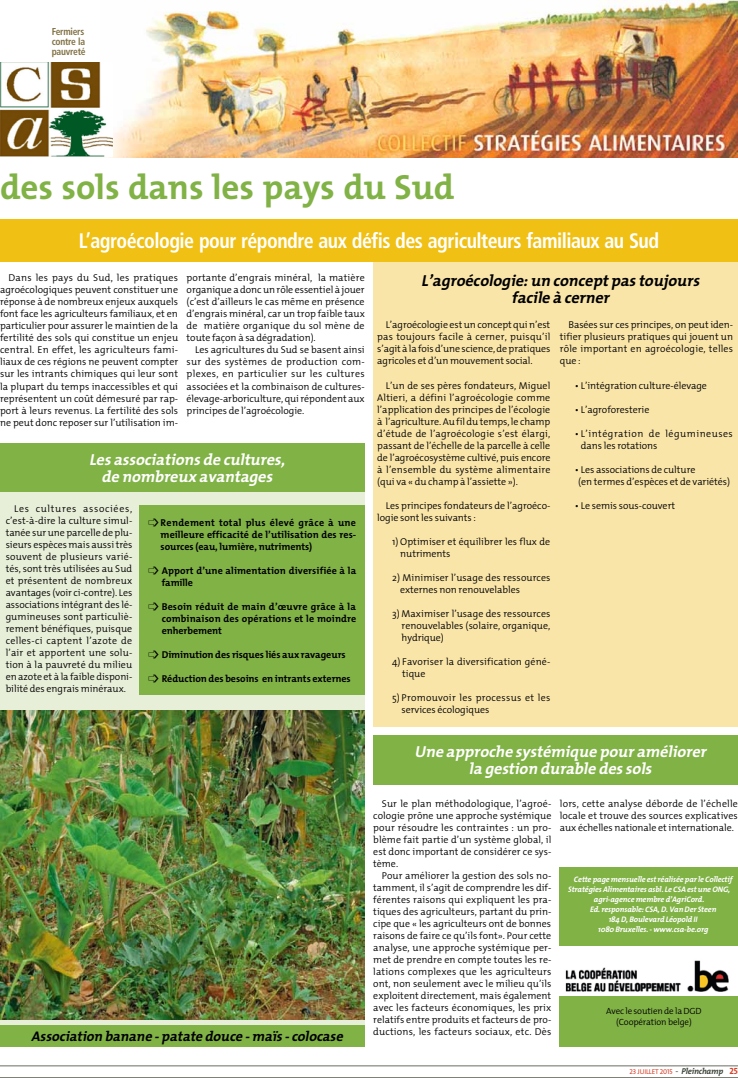
<style>
.page{position:relative;width:738px;height:1078px;background:#fff}
.page>*{position:absolute;margin:0;border:0;box-sizing:border-box;transform-origin:0 0}
.t1{font:700 35px "The Mix";color:#81b246}
.t2{font:700 condensed 21px "Frutiger LT Std";letter-spacing:-.025em;color:#fff;scale:.95 1}
.t3{font:italic 700 16px/17px "The Mix";color:#fff;text-align:center}
.t4{font:italic 700 16px/17px "The Mix";color:#000;text-align:center}
.t5{font:italic 700 14px "The Mix";color:#000}
.t6{font:300 10px/12px "The Mix";color:#000;text-align:justify}
.t7{font:700 10px/12px "The Mix";letter-spacing:-.005em;color:#000;text-align:justify}
.t8{font:300 10px/12px "The Mix";letter-spacing:.025em;color:#000}
.t9{font:300 10px/12px "The Mix";letter-spacing:.05em;color:#000}
.t10{font:700 condensed 10px/10px "Frutiger LT Std";letter-spacing:-.025em;color:#817245;scale:.95 1}
.t11{font:300 9px/11px "The Mix";letter-spacing:-.015em;color:#000;text-align:center}
.t12{font:italic 700 8.5px "The Mix";letter-spacing:-.025em;color:#3e463c}
.t13{font:italic 700 8px "The Mix";letter-spacing:-.015em;color:#fff}
.t14{font:7px "The Mix Caps";color:#d5402a}
.s1{font-family:"The Mix Caps";font-weight:400;font-style:normal;font-size:7px;color:#d5402a}
.s2{font-family:"The Mix Caps";font-weight:400;font-style:normal;font-size:9px}
.s3{font-family:"The Mix Bold Caps";font-weight:400;font-style:normal;font-size:9px;color:#d5402a}
</style>
<div class="page">
<hr style="left:0;top:1065px;width:737px;height:1px;background:#6b6e64">
<hr style="left:0;top:1076px;width:737px;height:1px;background:#6b6e64">
<div style="left:559px;top:866px;width:178px;height:180px;background:#81b246"></div>
<img style="left:559px;top:946px;width:178px;height:49px">
<img style="left:112px;top:0;width:625px;height:157px">
<img style="left:0;top:62px;width:112px;height:95px">
<div style="left:0;top:491px;width:364px;height:555px;background:#e8efd8"></div>
<div style="left:373px;top:243px;width:364px;height:483px;background:#fae5a9"></div>
<div style="left:0;top:219px;width:737px;height:43px;background:#f0c014"></div>
<div style="left:0;top:443px;width:364px;height:48px;background:#81b246"></div>
<img style="left:0;top:710px;width:364px;height:309px">
<div style="left:139px;top:505px;width:225px;height:189px;background:#81b246"></div>
<div style="left:0;top:1025px;width:364px;height:21px;background:#81b246"></div>
<div style="left:373px;top:735px;width:364px;height:49px;background:#81b246"></div>
<p class="t10" style="left:52px;top:27px;width:37px">Fermiers contre la pauvreté</p>
<h1 class="t1" style="left:0;top:158px;width:455px">des sols dans les pays du Sud</h1>
<h2 class="t2" style="left:79px;top:228px;width:611px">L’agroécologie pour répondre aux défis des agriculteurs familiaux au Sud</h2>
<p class="t6" style="left:0;top:272px;width:179px;text-indent:9px">Dans les pays du Sud, les pratiques agroécologiques peuvent constituer une réponse à de nombreux enjeux auxquels font face les agriculteurs familiaux, et en particulier pour assurer le maintien de la fertilité des sols qui constitue un enjeu central. En effet, les agriculteurs fami&shy;liaux de ces régions ne peuvent compter sur les intrants chimiques qui leur sont la plupart du temps inaccessibles et qui représentent un coût démesuré par rap&shy;port à leurs revenus. La fertilité des sols ne peut donc reposer sur l’utilisation im-</p>
<p class="t6" style="left:186px;top:272px;width:179px">portante d’engrais minéral, la matière organique a donc un rôle essentiel à jouer (c’est d’ailleurs le cas même en présence d’engrais minéral, car un trop faible taux de matière organique du sol mène de toute façon à sa dégradation).</p>
<h3 class="t4" style="left:421px;top:271px;width:284px">L’agroécologie:un conceptpastoujours facileà cerner</h3>
<p class="t6" style="left:377px;top:319px;width:175px;text-indent:8px">L’agroécologie est un concept qui n’est pas toujours facile à cerner, puisqu’il s’agit à la fois d’une science, de pratiques agricoles et d’un mouvement social.</p>
<p class="t6" style="left:377px;top:379px;width:175px;text-indent:8px">L’un de ses pères fondateurs, Miguel Altieri, a défini l’agroécologie comme l’application des principes de l’écologie à l’agriculture. Au fil du temps, le champ d’étude de l’agroécologie s’est élargi, passant de l’échelle de la parcelle à celle de l’agroécosystème cultivé, puis encore à l’ensemble du système alimentaire (qui va « du champ à l’assiette »).</p>
<p class="t6" style="left:377px;top:499px;width:174px;text-indent:8px">Les principes fondateurs de l’agroéco&shy;logie sont les suivants :</p>
<p class="t6" style="left:400px;top:535px;width:151px;text-indent:-8px">1) Optimiser et équilibrer les flux de nutriments</p>
<p class="t6" style="left:400px;top:571px;width:152px;text-indent:-8px">2) Minimiser l’usage des ressources externes non renouvelables</p>
<p class="t6" style="left:401px;top:607px;width:150px;text-indent:-9px">3) Maximiser l’usage des ressources renouvelables (solaire, organique, hydrique)</p>
<p class="t6" style="left:402px;top:655px;width:149px;text-indent:-10px">4) Favoriser la diversification géné&shy;tique</p>
<p class="t8" style="left:401px;top:691px;width:150px;text-indent:-9px">5) Promouvoir les processus et les services écologiques</p>
<p class="t6" style="left:559px;top:319px;width:175px;text-indent:8px">Basées sur ces principes, on peut iden&shy;tifier plusieurs pratiques qui jouent un rôle important en agroécologie, telles que :</p>
<p class="t6" style="left:574px;top:379px;width:133px">• L’intégration culture-élevage</p>
<p class="t6" style="left:574px;top:403px;width:76px">• L’agroforesterie</p>
<p class="t9" style="left:580px;top:427px;width:153px;text-indent:-6px">• L’intégration de légumineuses dans les rotations</p>
<p class="t6" style="left:578px;top:463px;width:153px;text-indent:-3px">• Les associations de culture<br>(en termes d’espèces et de variétés)</p>
<p class="t6" style="left:574px;top:499px;width:102px">• Le semis sous-couvert</p>
<p class="t6" style="left:186px;top:344px;width:179px;text-indent:8px">Les agricultures du Sud se basent ainsi sur des systèmes de production com&shy;plexes, en particulier sur les cultures associées et la combinaison de cultures&shy;élevage-arboriculture, qui répondent aux principes de l’agroécologie.</p>
<h3 class="t3" style="left:89px;top:450px;width:202px">Lesassociationsdecultures, denombreuxavantages</h3>
<p class="t6" style="left:6px;top:502px;width:128px;text-indent:9px">Les cultures associées, c’est-à-dire la culture simul&shy;tanée sur une parcelle de plu&shy;sieurs espèces mais aussi très souvent de plusieurs varié&shy;tés, sont très utilisées au Sud et présentent de nombreux avantages (voir ci-contre). Les associations intégrant des lé&shy;gumineuses sont particuliè&shy;rement bénéfiques, puisque celles-ci captent l’azote de l’air et apportent une solu&shy;tion à la pauvreté du milieu en azote et à la faible disponi&shy;bilité des engrais minéraux.</p>
<p class="t7" style="left:160px;top:516px;width:197px;text-indent:-12px">➩Rendement total plus élevé grâce à une meilleure efficacité de l’utilisation des res&shy;sources (eau, lumière, nutriments)</p>
<p class="t7" style="left:161px;top:564px;width:196px;text-indent:-14px">➩ Apport d’une alimentation diversifiée à la famille</p>
<p class="t7" style="left:161px;top:600px;width:196px;text-indent:-14px">➩ Besoin réduit de main d’œuvre grâce à la combinaison des opérations et le moindre enherbement</p>
<p class="t7" style="left:148px;top:648px;width:199px">➩ Diminution des risques liés aux ravageurs</p>
<p class="t7" style="left:148px;top:672px;width:204px">➩ Réduction des besoins en intrants externes</p>
<h3 class="t5" style="left:31px;top:1024px;width:317px">Association banane-patatedouce-maïs-colocase</h3>
<h3 class="t3" style="left:414px;top:743px;width:297px">Uneapprochesystémiquepouraméliorer la gestion durabledessols</h3>
<p class="t6" style="left:373px;top:797px;width:179px;text-indent:8px">Sur le plan méthodologique, l’agroé&shy;cologie prône une approche systémique pour résoudre les contraintes : un pro&shy;blème fait partie d’un système global, il est donc important de considérer ce sys&shy;tème.</p>
<p class="t6" style="left:373px;top:869px;width:179px;text-indent:8px">Pour améliorer la gestion des sols no&shy;tamment, il s’agit de comprendre les dif&shy;férentes raisons qui expliquent les pra&shy;tiques des agriculteurs, partant du prin&shy;cipe que « les agriculteurs ont de bonnes raisons de faire ce qu’ils font». Pour cette analyse, une approche systémique per&shy;met de prendre en compte toutes les re&shy;lations complexes que les agriculteurs ont, non seulement avec le milieu qu’ils exploitent directement, mais également avec les facteurs économiques, les prix relatifs entre produits et facteurs de pro&shy;ductions, les facteurs sociaux, etc. Dès</p>
<p class="t6" style="left:559px;top:797px;width:179px">lors, cette analyse déborde de l’échelle locale et trouve des sources explicatives aux échelles nationale et internationale.</p>
<p class="t13" style="left:573px;top:872px;width:160px">Cette page mensuelle est réalisée par le Collectif</p>
<p class="t13" style="left:567px;top:882px;width:163px">Stratégies Alimentaires asbl. Le CSA est une ONG,</p>
<p class="t13" style="left:593px;top:892px;width:112px">agri-agence membre d’AgriCord.</p>
<p class="t13" style="left:589px;top:902px;width:128px">Ed. responsable: CSA, D. Van Der Steen</p>
<p class="t13" style="left:608px;top:912px;width:90px">184 D, Boulevard Léopold II</p>
<p class="t13" style="left:597px;top:922px;width:112px">1080 Bruxelles. - www.csa-be.org</p>
<p class="t11" style="left:605px;top:1005px;width:97px">Avec le soutien de la DGD (Coopération belge)</p>
<p class="t14" style="left:629px;top:1065px;width:12px">23 JUILLET</p>
<p class="t12" style="left:659px;top:1063px;width:80px"><span class="s1">2015</span> <span class="s2">-</span> pleinchamp <span class="s3">25</span></p>
</div>
